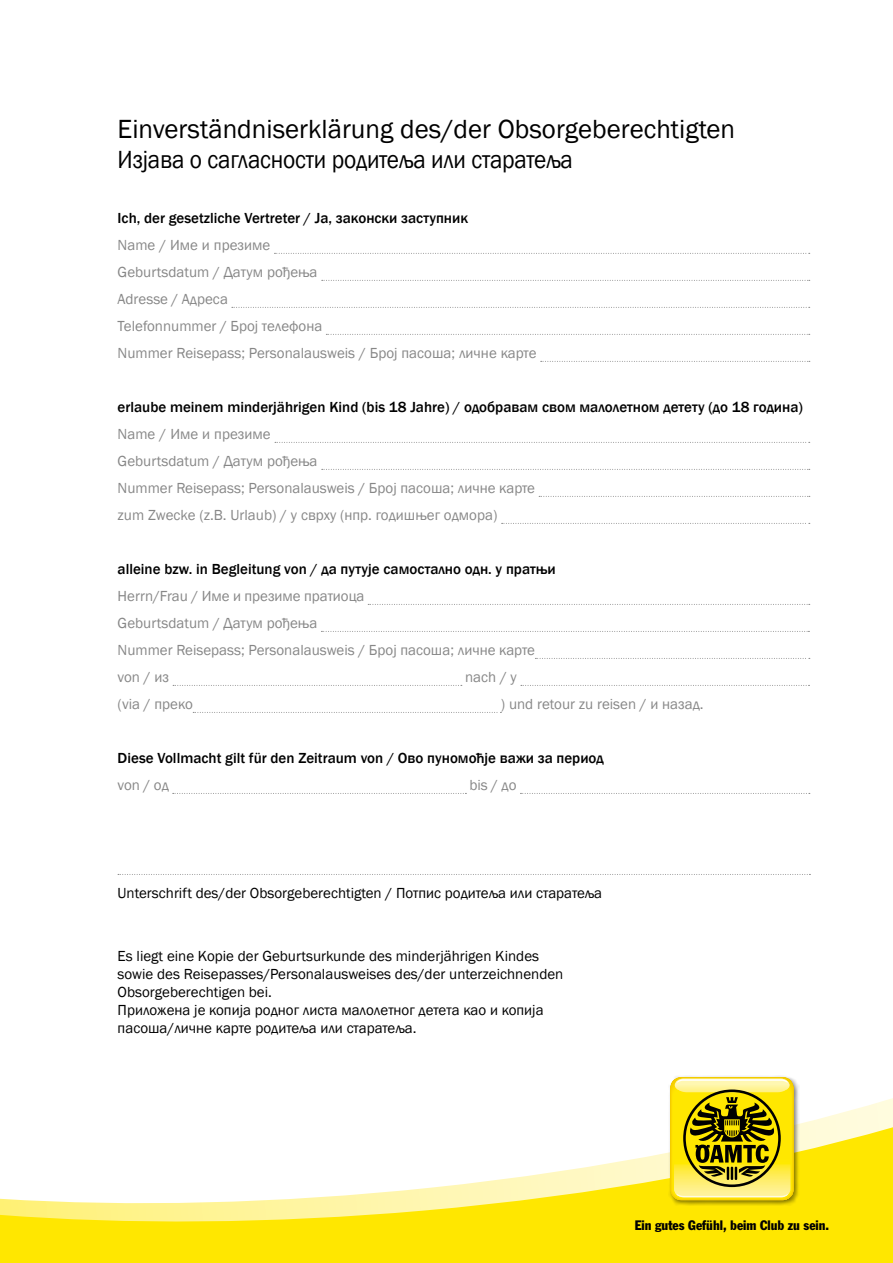
<style>
.page{position:relative;width:893px;height:1263px;background:#fff}
.page>*{position:absolute;margin:0;border:0;box-sizing:border-box;transform-origin:0 0}
.t1{font:27px "Franklin Gothic";color:#000}
.t2{font:25.5px "Franklin Gothic";letter-spacing:-.01em;color:#000;scale:.92 1}
.t3{font:15px/27px "Franklin Gothic";color:#878787}
.t4{font:15px/18px "Franklin Gothic";color:#000}
.t5{font:500 15px "Franklin Gothic";color:#000}
.t6{font:condensed 13.5px "Franklin Gothic";color:#000}
</style>
<div class="page">
<svg style="left:274px;top:253px;width:536px;height:1px"></svg>
<svg style="left:322px;top:280px;width:488px;height:1px"></svg>
<svg style="left:232px;top:307px;width:578px;height:1px"></svg>
<svg style="left:326px;top:334px;width:484px;height:1px"></svg>
<svg style="left:541px;top:361px;width:269px;height:1px"></svg>
<svg style="left:275px;top:442px;width:535px;height:1px"></svg>
<svg style="left:322px;top:469px;width:488px;height:1px"></svg>
<svg style="left:539px;top:496px;width:271px;height:1px"></svg>
<svg style="left:502px;top:523px;width:308px;height:1px"></svg>
<svg style="left:368px;top:604px;width:442px;height:1px"></svg>
<svg style="left:321px;top:631px;width:488px;height:1px"></svg>
<svg style="left:535px;top:658px;width:275px;height:1px"></svg>
<svg style="left:173px;top:685px;width:289px;height:1px"></svg>
<svg style="left:521px;top:685px;width:288px;height:1px"></svg>
<svg style="left:193px;top:712px;width:308px;height:1px"></svg>
<svg style="left:173px;top:793px;width:293px;height:1px"></svg>
<svg style="left:520px;top:793px;width:290px;height:1px"></svg>
<svg style="left:118px;top:874px;width:692px;height:1px"></svg>
<div style="left:0;top:1224px;width:893px;height:39px;background:#ffe700"></div>
<svg style="left:0;top:1098px;width:893px;height:126px"></svg>
<div style="left:668px;top:1075px;width:132px;height:131px;background:#000;opacity:.5"></div>
<svg style="left:670px;top:1077px;width:124px;height:123px"></svg>
<h1 class="t1" style="left:118px;top:112px;width:619px">Einverständniserklärung des/der Obsorgeberechtigten</h1>
<h2 class="t2" style="left:118px;top:144px;width:496px">Изјава о сагласности родитеља или старатеља</h2>
<p class="t5" style="left:118px;top:209px;width:352px">Ich, der gesetzliche Vertreter / Ја, законски заступник</p>
<p class="t3" style="left:118px;top:232px;width:420px">Name / Име и презиме<br>Geburtsdatum / Датум рођења<br>Adresse / Адреса<br>Telefonnummer / Број телефона<br>Nummer Reisepass; Personalausweis / Број пасоша; личне карте</p>
<p class="t5" style="left:118px;top:398px;width:687px">erlaube meinem minderjährigen Kind (bis 18 Jahre) / одобравам свом малолетном детету (до 18 година)</p>
<p class="t3" style="left:118px;top:421px;width:419px">Name / Име и презиме<br>Geburtsdatum / Датум рођења<br>Nummer Reisepass; Personalausweis / Број пасоша; личне карте zum Zwecke (z.B. Urlaub) / у сврху (нпр. годишњег одмора)</p>
<p class="t5" style="left:118px;top:560px;width:440px">alleine bzw. in Begleitung von / да путује самостално одн. у пратњи</p>
<p class="t3" style="left:118px;top:583px;width:419px">Herrn/Frau / Име и презиме пратиоца<br>Geburtsdatum / Датум рођења<br>Nummer Reisepass; Personalausweis / Број пасоша; личне карте von / из</p>
<p class="t3" style="left:465px;top:664px;width:53px">nach / у</p>
<p class="t3" style="left:118px;top:691px;width:77px">(via / преко</p>
<p class="t3" style="left:501px;top:691px;width:204px">) und retour zu reisen / и назад.</p>
<p class="t5" style="left:118px;top:749px;width:488px">Diese Vollmacht gilt für den Zeitraum von / Ово пуномоћје важи за период</p>
<p class="t3" style="left:118px;top:772px;width:53px">von / од</p>
<p class="t3" style="left:469px;top:772px;width:49px">bis / до</p>
<p class="t4" style="left:118px;top:884px;width:486px">Unterschrift des/der Obsorgeberechtigten / Потпис родитеља или старатеља</p>
<p class="t4" style="left:118px;top:947px;width:447px">Es liegt eine Kopie der Geburtsurkunde des minderjährigen Kindes sowie des Reisepasses/Personalausweises des/der unterzeichnenden Obsorgeberechtigen bei.<br>Приложена је копија родног листа малолетног детета као и копија пасоша/личне карте родитеља или старатеља.</p>
<p class="t6" style="left:635px;top:1217px;width:196px">Ein gutes Gefühl, beim Club zu sein.</p>
</div>
